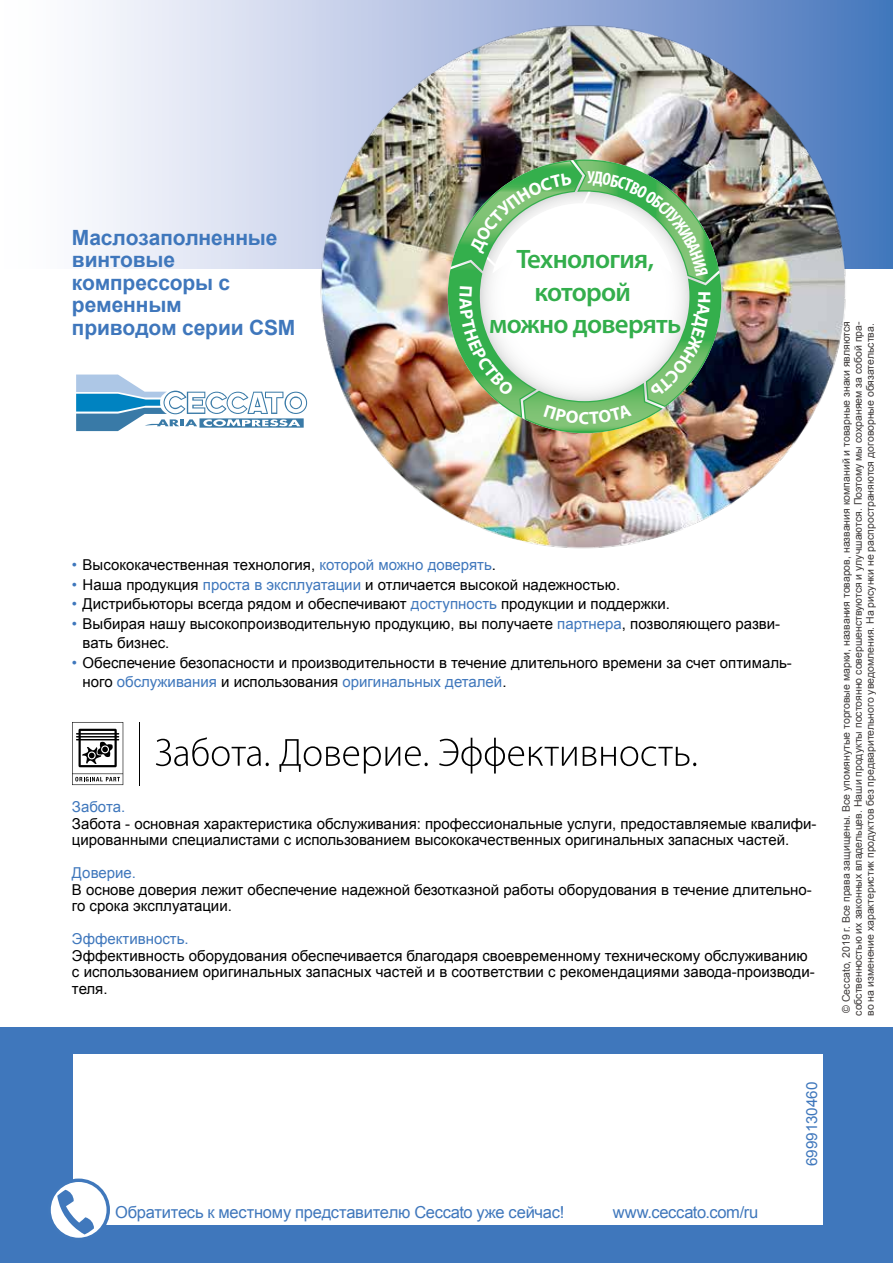
<style>
.page{position:relative;width:893px;height:1263px;background:#fff}
.page>*{position:absolute;margin:0;border:0;box-sizing:border-box;transform-origin:0 0}
.t1{font:600 26.7px/32.1px "Myriad Pro";letter-spacing:-.025em;color:#33ae4c;text-align:center}
.t2{font:700 21px/22.5px "Arial";letter-spacing:-.005em;color:#3f77bc}
.t3{font:16.5px "Arial";letter-spacing:-.015em;color:#3f77bc}
.t4{font:15.15px "Arial";color:#3f77bc}
.t5{font:15px/16.5px "Arial";color:#000}
.t6{font:15px "Arial";color:#3f77bc}
.t7{font:10.5px/12px "Arial";color:#3e3a39;text-align:justify}
.s1{color:#3f77bc}
</style>
<div class="page">
<div style="left:0;top:0;width:893px;height:269px;background:linear-gradient(to right,#fff,#4e78be)"></div>
<div style="left:0;top:1027px;width:893px;height:236px;background:#3f77bc"></div>
<div style="left:73px;top:1054px;width:749px;height:171px;background:#fff"></div>
<img style="left:204px;top:19px;width:689px;height:530px">
<svg style="left:49px;top:1180px;width:59px;height:59px"></svg>
<div style="left:47px;top:1178px;width:63px;height:63px;border:3px solid #4078bc;border-radius:50%"></div>
<svg style="left:57px;top:1190px;width:37px;height:44px"></svg>
<svg style="left:72px;top:722px;width:51px;height:63px"></svg>
<hr style="left:139px;top:722px;width:1px;height:63px;background:#000">
<svg style="left:156px;top:737px;width:113px;height:29px"></svg>
<svg style="left:279px;top:739px;width:149px;height:34px"></svg>
<svg style="left:439px;top:738px;width:138px;height:35px"></svg>
<svg style="left:583px;top:746px;width:113px;height:20px"></svg>
<div style="left:73px;top:352px;width:238px;height:98px;background:#fff"></div>
<svg style="left:76px;top:374px;width:231px;height:57px"></svg>
<img style="left:448px;top:159px;width:273px;height:274px">
<h2 class="t2" style="left:72px;top:227px;width:225px">Маслозаполненные винтовые компрессоры с ременным<br>приводом серии CSM</h2>
<h1 class="t1" style="left:489px;top:243px;width:194px">Технология, которой<br>можно доверять</h1>
<p class="t5" style="left:72px;top:557px;width:426px"><span class="s1">•</span> Высококачественная технология, <span class="s1">которой можно доверять</span>.</p>
<p class="t5" style="left:72px;top:576px;width:550px"><span class="s1">•</span> Наша продукция <span class="s1">проста в эксплуатации</span> и отличается высокой надежностью.</p>
<p class="t5" style="left:72px;top:596px;width:599px"><span class="s1">•</span> Дистрибьюторы всегда рядом и обеспечивают <span class="s1">доступность</span> продукции и поддержки.</p>
<p class="t5" style="left:83px;top:614px;width:699px;line-height:19.5px;text-indent:-11px"><span class="s1">•</span> Выбирая нашу высокопроизводительную продукцию, вы получаете <span class="s1">партнера</span>, позволяющего разви&shy;вать бизнес.</p>
<p class="t5" style="left:83px;top:653px;width:711px;line-height:19.5px;text-indent:-11px"><span class="s1">•</span> Обеспечение безопасности и производительности в течение длительного времени за счет оптималь&shy;ного <span class="s1">обслуживания</span> и использования <span class="s1">оригинальных деталей</span>.</p>
<p class="t6" style="left:72px;top:797px;width:55px">Забота.</p>
<p class="t5" style="left:72px;top:815px;width:746px">Забота - основная характеристика обслуживания: профессиональные услуги, предоставляемые квалифи&shy;цированными специалистами с использованием высококачественных оригинальных запасных частей.</p>
<p class="t6" style="left:72px;top:863px;width:66px">Доверие.</p>
<p class="t5" style="left:72px;top:881px;width:741px">В основе доверия лежит обеспечение надежной безотказной работы оборудования в течение длительно&shy;го срока эксплуатации.</p>
<p class="t6" style="left:72px;top:929px;width:118px">Эффективность.</p>
<p class="t5" style="left:72px;top:947px;width:744px">Эффективность оборудования обеспечивается благодаря своевременному техническому обслуживанию с использованием оригинальных запасных частей и в соответствии с рекомендациями завода-производи&shy;теля.</p>
<p class="t7" style="left:840px;top:1016px;width:696px;rotate:-90deg">© Ceccato, 2019 г. Все права защищены. Все упомянутые торговые марки, названия товаров, названия компаний и товарные знаки являются собственностью их законных владельцев. Наши продукты постоянно совершенствуются и улучшаются. Поэтому мы сохраняем за собой пра&shy;во на изменение характеристик продуктов без предварительного уведомления. На рисунки не распространяются договорные обязательства.</p>
<p class="t3" style="left:115px;top:1201px;width:451px">Обратитесь к местному представителю Ceccato уже сейчас!</p>
<p class="t3" style="left:613px;top:1201px;width:147px">www.ceccato.com/ru</p>
<p class="t4" style="left:802px;top:1166px;width:86px;rotate:-90deg">6999130460</p>
</div>
